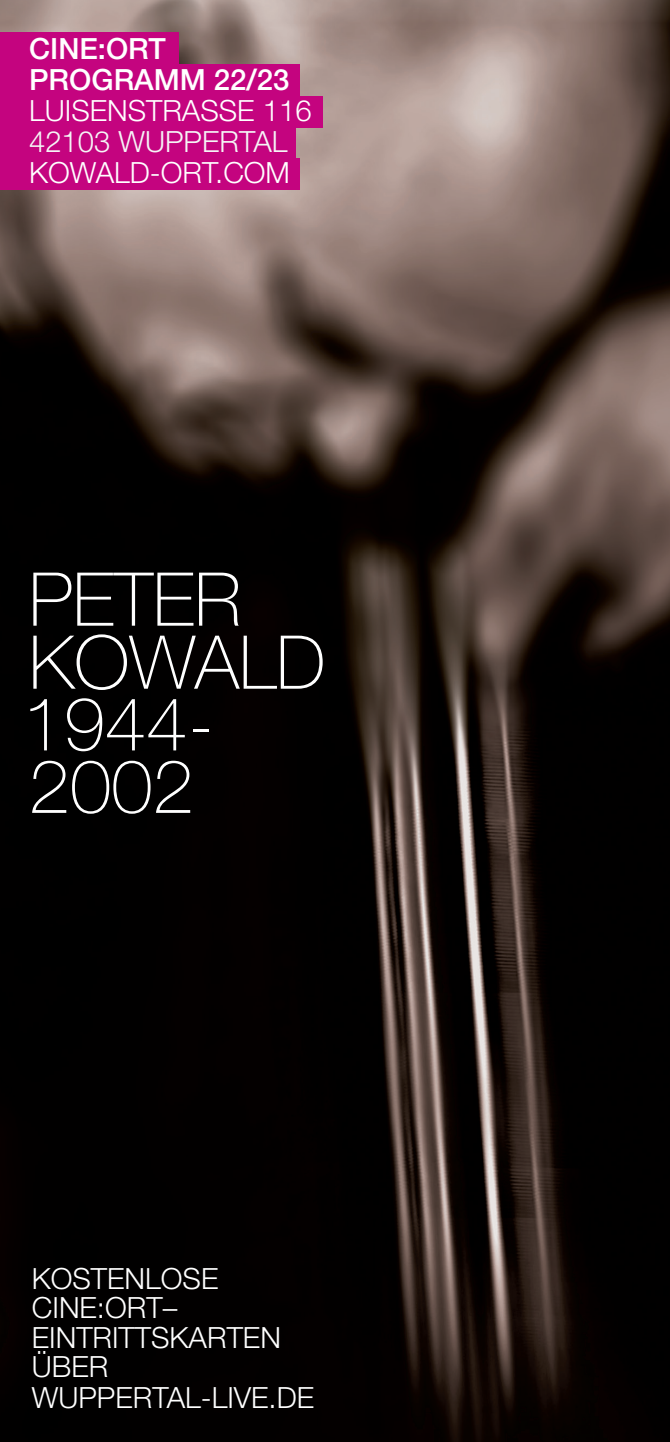
<style>
.page{position:relative;width:670px;height:1442px;background:#fff}
.page>*{position:absolute;margin:0;border:0;box-sizing:border-box;transform-origin:0 0}
.t1{font:100 74.25px "Helvetica Neue LT Std";color:#fff}
.t2{font:300 29.25px "Helvetica Neue LT Std";color:#fff}
.t3{font:500 29.25px "Helvetica Neue LT Std";color:#fff}
.t4{font:300 29.25px "Helvetica Neue LT Std";color:#f5f5f6}
</style>
<div class="page">
<img style="left:0;top:0;width:670px;height:1441px">
<div style="left:0;top:32px;width:179px;height:32px;background:#c4047f"></div>
<div style="left:0;top:64px;width:300px;height:32px;background:#c4047f"></div>
<div style="left:0;top:96px;width:322px;height:32px;background:#c4047f"></div>
<div style="left:0;top:127px;width:295px;height:32px;background:#c4047f"></div>
<div style="left:0;top:158px;width:300px;height:32px;background:#c4047f"></div>
<p class="t3" style="left:29px;top:31px;width:138px">CINE:ORT</p>
<p class="t3" style="left:29px;top:62px;width:262px">PROGRAMM 22/23</p>
<p class="t2" style="left:29px;top:93px;width:284px">LUISENSTRASSE 116</p>
<p class="t4" style="left:29px;top:123px;width:260px">42103 WUPPERTAL</p>
<p class="t2" style="left:29px;top:154px;width:262px">KOWALD-ORT.COM</p>
<p class="t1" style="left:29px;top:557px;width:214px">PETER</p>
<p class="t1" style="left:29px;top:620px;width:298px">KOWALD</p>
<p class="t1" style="left:22px;top:681px;width:193px">1944-</p>
<p class="t1" style="left:29px;top:744px;width:167px">2002</p>
<p class="t2" style="left:32px;top:1260px;width:188px">KOSTENLOSE</p>
<p class="t2" style="left:32px;top:1289px;width:147px">CINE:ORT–</p>
<p class="t2" style="left:32px;top:1319px;width:250px">EINTRITTSKARTEN</p>
<p class="t2" style="left:32px;top:1348px;width:78px">ÜBER</p>
<p class="t2" style="left:32px;top:1379px;width:284px">WUPPERTAL-LIVE.DE</p>
</div>
